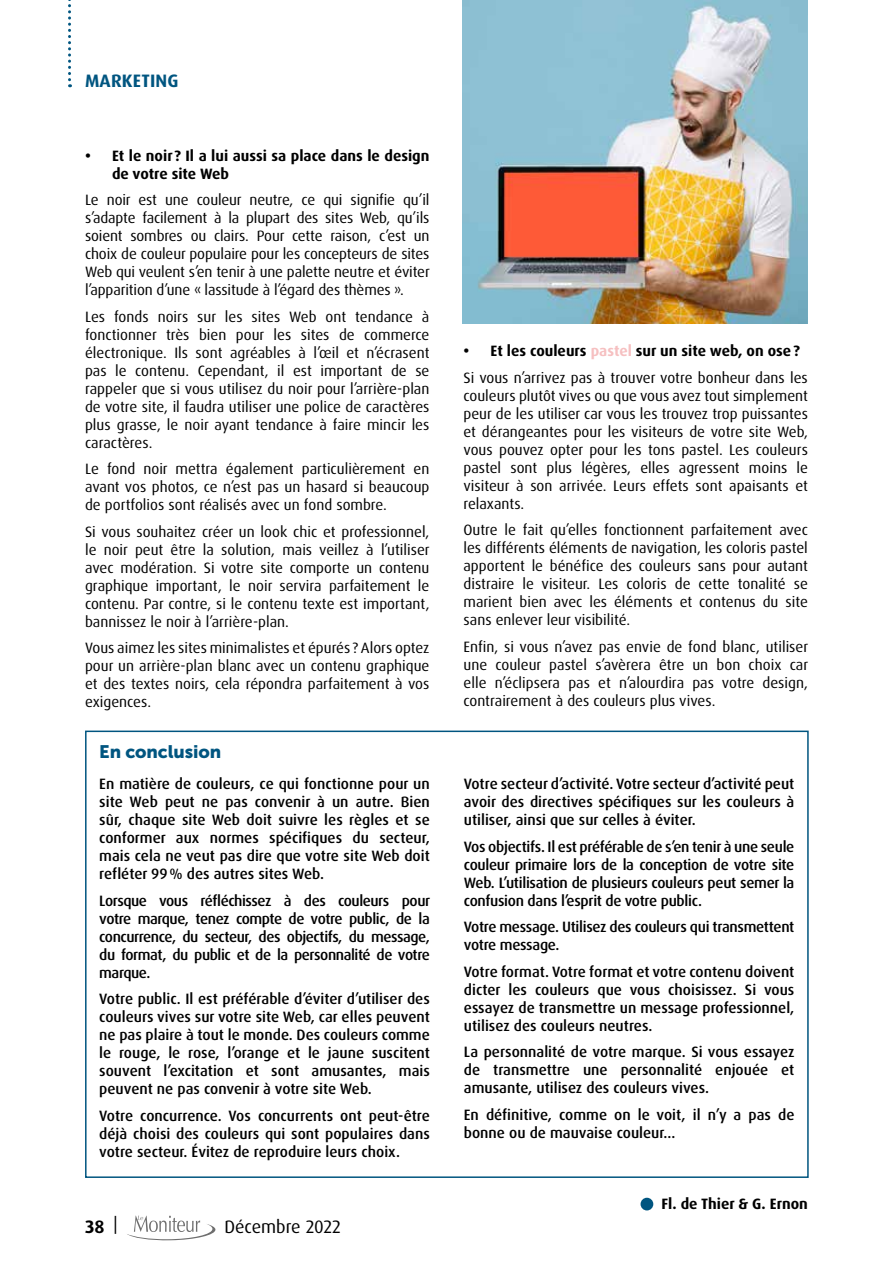
<style>
.page{position:relative;width:893px;height:1263px;background:#fff}
.page>*{position:absolute;margin:0;border:0;box-sizing:border-box;transform-origin:0 0}
.t1{font:18px "Dax Pro";color:#000}
.t2{font:18px "Museo Sans 900";letter-spacing:-.005em;color:#005580}
.t3{font:700 18px "Dax Pro";letter-spacing:.01em;color:#005580}
.t4{font:700 18px "Dax Pro";color:#000}
.t5{font:15px/18px "Dax Pro";color:#000;text-align:justify}
.t6{font:500 15px/18px "Dax Pro";color:#000;text-align:justify}
.t7{font:700 15px/18px "Dax Pro";color:#000}
.t8{font:500 15px/18px "Dax Pro";letter-spacing:-.02em;color:#000}
.s1{font-weight:700}
.s2{font-weight:700;color:#f6c0c1}
</style>
<div class="page">
<svg style="left:127px;top:1215px;width:89px;height:26px"></svg>
<div style="left:85px;top:730px;width:724px;height:448px;border:2px solid #005580"></div>
<svg style="left:68px;top:0;width:3px;height:87px"></svg>
<img style="left:463px;top:0;width:345px;height:323px">
<div style="left:641px;top:1198px;width:12px;height:12px;background:#005580;border-radius:50%"></div>
<p class="t3" style="left:85px;top:69px;width:95px">MARKETING</p>
<p class="t7" style="left:112px;top:147px;width:319px;text-indent:-27px">• Et le noir? Il a lui aussi sa place dans le design de votre site Web</p>
<p class="t5" style="left:85px;top:191px;width:346px">Le noir est une couleur neutre, ce qui signifie qu’il s’adapte facilement à la plupart des sites Web, qu’ils soient sombres ou clairs. Pour cette raison, c’est un choix de couleur populaire pour les concepteurs de sites Web qui veulent s’en tenir à une palette neutre et éviter l’apparition d’une « lassitude à l’égard des thèmes ».</p>
<p class="t5" style="left:85px;top:307px;width:346px">Les fonds noirs sur les sites Web ont tendance à fonctionner très bien pour les sites de commerce électronique. Ils sont agréables à l’œil et n’écrasent pas le contenu. Cependant, il est important de se rappeler que si vous utilisez du noir pour l’arrière-plan de votre site, il faudra utiliser une police de caractères plus grasse, le noir ayant tendance à faire mincir les caractères.</p>
<p class="t5" style="left:85px;top:460px;width:346px">Le fond noir mettra également particulièrement en avant vos photos, ce n’est pas un hasard si beaucoup de portfolios sont réalisés avec un fond sombre.</p>
<p class="t5" style="left:85px;top:522px;width:346px">Si vous souhaitez créer un look chic et professionnel, le noir peut être la solution, mais veillez à l’utiliser avec modération. Si votre site comporte un contenu graphique important, le noir servira parfaitement le contenu. Par contre, si le contenu texte est important, bannissez le noir à l’arrière-plan.</p>
<p class="t5" style="left:85px;top:639px;width:346px">Vous aimez les sites minimalistes et épurés ? Alors optez pour un arrière-plan blanc avec un contenu graphique et des textes noirs, cela répondra parfaitement à vos exigences.</p>
<p class="t2" style="left:99px;top:742px;width:123px">En conclusion</p>
<p class="t6" style="left:99px;top:775px;width:332px">En matière de couleurs, ce qui fonctionne pour un site Web peut ne pas convenir à un autre. Bien sûr, chaque site Web doit suivre les règles et se conformer aux normes spécifiques du secteur, mais cela ne veut pas dire que votre site Web doit refléter 99% des autres sites Web.</p>
<p class="t6" style="left:99px;top:891px;width:332px">Lorsque vous réfléchissez à des couleurs pour votre marque, tenez compte de votre public, de la concurrence, du secteur, des objectifs, du message, du format, du public et de la personnalité de votre marque.</p>
<p class="t6" style="left:99px;top:990px;width:332px">Votre public. Il est préférable d’éviter d’utiliser des couleurs vives sur votre site Web, car elles peuvent ne pas plaire à tout le monde. Des couleurs comme le rouge, le rose, l’orange et le jaune suscitent souvent l’excitation et sont amusantes, mais peuvent ne pas convenir à votre site Web.</p>
<p class="t6" style="left:99px;top:1106px;width:332px">Votre concurrence. Vos concurrents ont peut-être déjà choisi des couleurs qui sont populaires dans votre secteur. Évitez de reproduire leurs choix.</p>
<p class="t4" style="left:85px;top:1215px;width:34px">38 <sup>|</sup></p>
<p class="t1" style="left:224px;top:1215px;width:118px">Décembre 2022</p>
<p class="t5" style="left:463px;top:338px;width:346px;line-height:26.5px"><span class="s1">• Et les couleurs</span> <span class="s2">pastel</span> <span class="s1">sur un site web, on ose?<br></span>Si vous n’arrivez pas à trouver votre bonheur dans les</p>
<p class="t5" style="left:463px;top:387px;width:346px">couleurs plutôt vives ou que vous avez tout simplement peur de les utiliser car vous les trouvez trop puissantes et dérangeantes pour les visiteurs de votre site Web, vous pouvez opter pour les tons pastel. Les couleurs pastel sont plus légères, elles agressent moins le visiteur à son arrivée. Leurs effets sont apaisants et relaxants.</p>
<p class="t5" style="left:463px;top:521px;width:346px">Outre le fait qu’elles fonctionnent parfaitement avec les différents éléments de navigation, les coloris pastel apportent le bénéfice des couleurs sans pour autant distraire le visiteur. Les coloris de cette tonalité se marient bien avec les éléments et contenus du site sans enlever leur visibilité.</p>
<p class="t5" style="left:463px;top:638px;width:346px">Enfin, si vous n’avez pas envie de fond blanc, utiliser une couleur pastel s’avèrera être un bon choix car elle n’éclipsera pas et n’alourdira pas votre design, contrairement à des couleurs plus vives.</p>
<p class="t6" style="left:464px;top:775px;width:332px">Votre secteur d’activité. Votre secteur d’activité peut avoir des directives spécifiques sur les couleurs à utiliser, ainsi que sur celles à éviter.</p>
<p class="t6" style="left:464px;top:837px;width:332px">Vos objectifs. Il est préférable de s’en tenir à une seule couleur primaire lors de la conception de votre site Web. L’utilisation de plusieurs couleurs peut semer la confusion dans l’esprit de votre public.</p>
<p class="t8" style="left:464px;top:918px;width:332px">Votre message. Utilisez des couleurs qui transmettent votre message.</p>
<p class="t6" style="left:464px;top:962px;width:332px">Votre format. Votre format et votre contenu doivent dicter les couleurs que vous choisissez. Si vous essayez de transmettre un message professionnel, utilisez des couleurs neutres.</p>
<p class="t6" style="left:464px;top:1043px;width:332px">La personnalité de votre marque. Si vous essayez de transmettre une personnalité enjouée et amusante, utilisez des couleurs vives.</p>
<p class="t6" style="left:464px;top:1105px;width:332px">En définitive, comme on le voit, il n’y a pas de bonne ou de mauvaise couleur…</p>
<p class="t7" style="left:661px;top:1195px;width:148px">Fl. de Thier &amp; G. Ernon</p>
</div>
